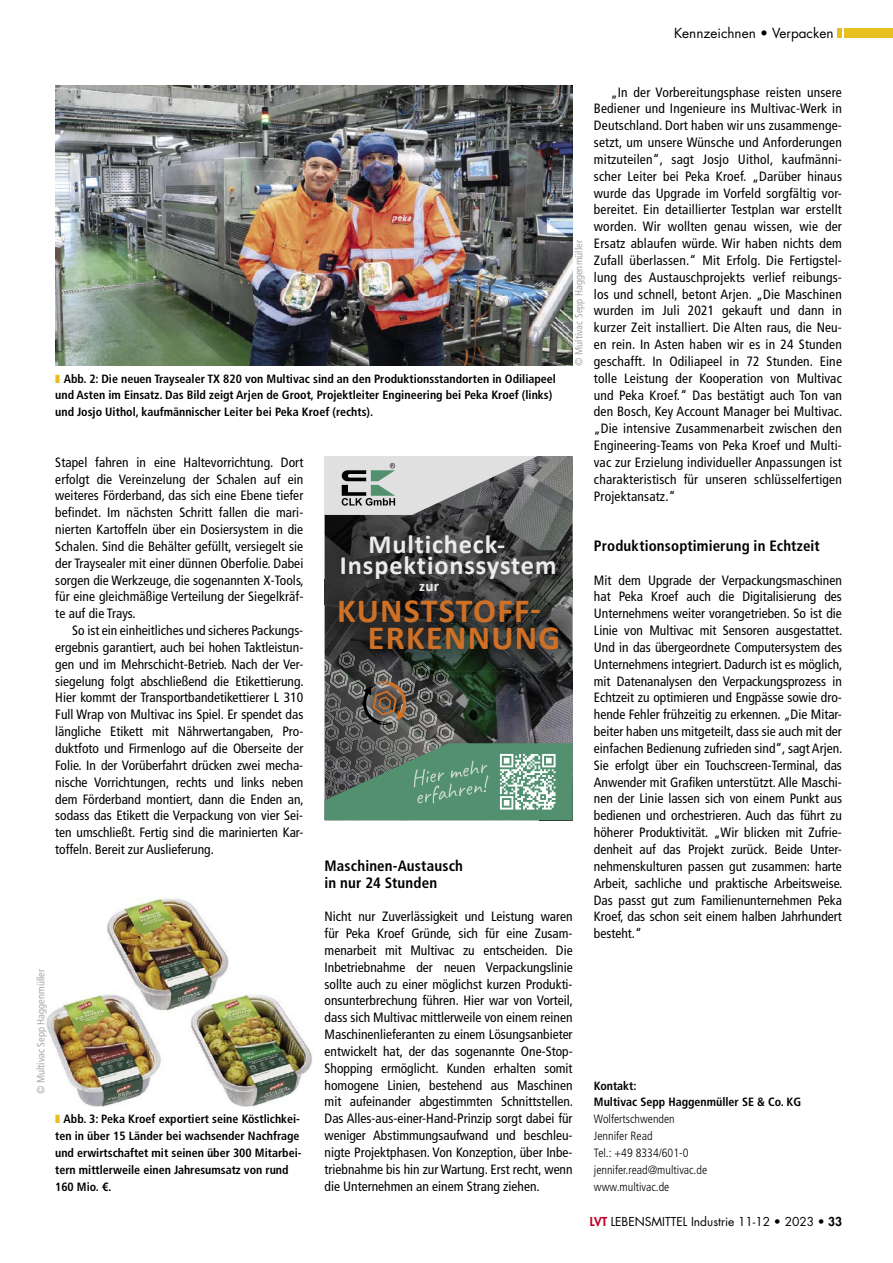
<style>
.page{position:relative;width:893px;height:1263px;background:#fff}
.page>*{position:absolute;margin:0;border:0;box-sizing:border-box;transform-origin:0 0}
.t1{font:700 33.9px/27.2px "Calibri";letter-spacing:.04em;color:#cf7027}
.t2{font:700 26.4px/21.5px "Calibri";letter-spacing:.03em;color:#ebebeb}
.t3{font:700 15.15px "Calibri";color:#ebebeb}
.t4{font:700 condensed 15px/16.8px "Frutiger LT Std";letter-spacing:.01em;color:#000}
.t5{font:condensed 13.5px/16.8px "Frutiger LT Std";color:#000;text-align:justify}
.t6{font:13.5px "Futura Std";color:#000}
.t7{font:700 condensed 12px/16.8px "Frutiger LT Std";color:#000}
.t8{font:300 condensed 12px/16.8px "Frutiger LT Std";color:#000}
.t9{font:12px "Futura Std";color:#000}
.t10{font:condensed 10.5px "Frutiger LT Std";color:#aaa}
.s1{color:#e7c01f}
.s2{font-weight:800;color:#be0027}
.s3{font-weight:800}
</style>
<div class="page">
<img style="left:55px;top:85px;width:518px;height:281px">
<img style="left:46px;top:898px;width:266px;height:208px">
<img style="left:563px;top:457px;width:10px;height:52px">
<img style="left:325px;top:671px;width:32px;height:72px">
<img style="left:357px;top:671px;width:216px;height:72px">
<img style="left:359px;top:671px;width:15px;height:5px">
<img style="left:374px;top:671px;width:18px;height:9px">
<img style="left:397px;top:678px;width:18px;height:19px">
<img style="left:417px;top:687px;width:16px;height:17px">
<img style="left:412px;top:671px;width:18px;height:10px">
<img style="left:433px;top:671px;width:16px;height:15px">
<img style="left:436px;top:723px;width:18px;height:19px">
<img style="left:419px;top:709px;width:18px;height:18px">
<img style="left:406px;top:701px;width:12px;height:19px">
<img style="left:380px;top:726px;width:18px;height:9px">
<img style="left:408px;top:724px;width:18px;height:19px">
<img style="left:423px;top:738px;width:18px;height:5px">
<img style="left:357px;top:736px;width:55px;height:7px">
<img style="left:345px;top:722px;width:18px;height:19px">
<img style="left:355px;top:705px;width:8px;height:19px">
<img style="left:335px;top:707px;width:18px;height:19px">
<img style="left:348px;top:680px;width:15px;height:19px">
<img style="left:330px;top:671px;width:18px;height:17px">
<img style="left:325px;top:693px;width:16px;height:19px">
<img style="left:325px;top:681px;width:5px;height:15px">
<img style="left:325px;top:711px;width:9px;height:13px">
<img style="left:325px;top:724px;width:14px;height:17px">
<svg style="left:325px;top:724px;width:7px;height:4px"></svg>
<img style="left:337px;top:737px;width:15px;height:6px">
<svg style="left:363px;top:680px;width:43px;height:46px;background:#6e5c4d"></svg>
<img style="left:437px;top:690px;width:16px;height:17px">
<img style="left:325px;top:509px;width:248px;height:162px">
<img style="left:342px;top:556px;width:213px;height:23px">
<img style="left:339px;top:651px;width:16px;height:17px">
<img style="left:359px;top:659px;width:16px;height:12px">
<svg style="left:380px;top:669px;width:6px;height:2px"></svg>
<svg style="left:437px;top:669px;width:7px;height:2px"></svg>
<svg style="left:325px;top:659px;width:18px;height:17px"></svg>
<svg style="left:325px;top:743px;width:248px;height:78px;background:#659079"></svg>
<svg style="left:325px;top:457px;width:238px;height:58px;background:#a4a6a6"></svg>
<hr style="left:838px;top:28px;width:4px;height:10px;background:#e7c01f">
<div style="left:845px;top:28px;width:48px;height:10px;background:#e7c01f"></div>
<p class="t6" style="left:674px;top:24px;width:161px">Kennzeichnen • Verpacken</p>
<p class="t7" style="left:55px;top:370px;width:502px"><span class="s1">❚</span> Abb. 2: Die neuen Traysealer TX 820 von Multivac sind an den Produktionsstandorten in Odiliapeel und Asten im Einsatz. Das Bild zeigt Arjen de Groot, Projektleiter Engineering bei Peka Kroef (links) und Josjo Uithol, kaufmännischer Leiter bei Peka Kroef (rechts).</p>
<p class="t10" style="left:573px;top:366px;width:127px;rotate:-90deg">© Multivac Sepp Haggenmüller</p>
<p class="t5" style="left:55px;top:454px;width:250px">Stapel fahren in eine Haltevorrichtung. Dort erfolgt die Vereinzelung der Schalen auf ein weiteres Förderband, das sich eine Ebene tiefer befindet. Im nächsten Schritt fallen die mari&shy;nierten Kartoffeln über ein Dosiersystem in die Schalen. Sind die Behälter gefüllt, versiegelt sie der Traysealer mit einer dünnen Oberfolie. Dabei sorgen die Werkzeuge, die sogenannten X-Tools, für eine gleichmäßige Verteilung der Siegelkräf&shy;te auf die Trays.</p>
<p class="t5" style="left:55px;top:622px;width:250px;text-indent:17px">So ist ein einheitliches und sicheres Packungs&shy;ergebnis garantiert, auch bei hohen Taktleistun&shy;gen und im Mehrschicht-Betrieb. Nach der Ver&shy;siegelung folgt abschließend die Etikettierung.<br>Hier kommt der Transportbandetikettierer L 310<br>Full Wrap von Multivac ins Spiel. Er spendet das längliche Etikett mit Nährwertangaben, Pro&shy;duktfoto und Firmenlogo auf die Oberseite der Folie. In der Vorüberfahrt drücken zwei mecha&shy;nische Vorrichtungen, rechts und links neben dem Förderband montiert, dann die Enden an, sodass das Etikett die Verpackung von vier Sei&shy;ten umschließt. Fertig sind die marinierten Kar&shy;toffeln. Bereit zur Auslieferung.</p>
<p class="t10" style="left:35px;top:1094px;width:127px;rotate:-90deg">© Multivac Sepp Haggenmüller</p>
<p class="t7" style="left:55px;top:1111px;width:248px"><span class="s1">❚</span> Abb. 3: Peka Kroef exportiert seine Köstlichkei&shy;ten in über 15 Länder bei wachsender Nachfrage und erwirtschaftet mit seinen über 300 Mitarbei&shy;tern mittlerweile einen Jahresumsatz von rund 160 Mio. €.</p>
<h2 class="t2" style="left:340px;top:533px;width:218px;text-indent:29px">Multicheck-<br>Inspektionssystem</h2>
<h1 class="t1" style="left:368px;top:597px;width:194px;text-indent:-31px">KUNSTSTOFF-<br>ERKENNUNG</h1>
<p class="t3" style="left:419px;top:577px;width:22px">zur</p>
<p class="t4" style="left:325px;top:857px;width:140px">Maschinen-Austausch in nur 24 Stunden</p>
<p class="t5" style="left:325px;top:908px;width:250px">Nicht nur Zuverlässigkeit und Leistung waren für Peka Kroef Gründe, sich für eine Zusam&shy;menarbeit mit Multivac zu entscheiden. Die Inbetriebnahme der neuen Verpackungslinie sollte auch zu einer möglichst kurzen Produkti&shy;onsunterbrechung führen. Hier war von Vorteil, dass sich Multivac mittlerweile von einem reinen Maschinenlieferanten zu einem Lösungsanbieter entwickelt hat, der das sogenannte One-Stop-Shopping ermöglicht. Kunden erhalten somit homogene Linien, bestehend aus Maschinen mit aufeinander abgestimmten Schnittstellen.<br>Das Alles-aus-einer-Hand-Prinzip sorgt dabei für weniger Abstimmungsaufwand und beschleu&shy;nigte Projektphasen. Von Konzeption, über Inbe&shy;triebnahme bis hin zur Wartung. Erst recht, wenn die Unternehmen an einem Strang ziehen.</p>
<p class="t5" style="left:594px;top:84px;width:250px;text-indent:17px">„In der Vorbereitungsphase reisten unsere Bediener und Ingenieure ins Multivac-Werk in Deutschland. Dort haben wir uns zusammenge&shy;setzt, um unsere Wünsche und Anforderungen mitzuteilen“, sagt Josjo Uithol, kaufmänni&shy;scher Leiter bei Peka Kroef. „Darüber hinaus wurde das Upgrade im Vorfeld sorgfältig vor&shy;bereitet. Ein detaillierter Testplan war erstellt worden. Wir wollten genau wissen, wie der Ersatz ablaufen würde. Wir haben nichts dem Zufall überlassen.“ Mit Erfolg. Die Fertigstel&shy;lung des Austauschprojekts verlief reibungs&shy;los und schnell, betont Arjen. „Die Maschinen wurden im Juli 2021 gekauft und dann in kurzer Zeit installiert. Die Alten raus, die Neu&shy;en rein. In Asten haben wir es in 24 Stunden geschafft. In Odiliapeel in 72 Stunden. Eine tolle Leistung der Kooperation von Multivac und Peka Kroef.“ Das bestätigt auch Ton van den Bosch, Key Account Manager bei Multivac. „Die intensive Zusammenarbeit zwischen den Engineering-Teams von Peka Kroef und Multi&shy;vac zur Erzielung individueller Anpassungen ist charakteristisch für unseren schlüsselfertigen Projektansatz.“</p>
<p class="t4" style="left:594px;top:537px;width:227px">Produktionsoptimierung in Echtzeit</p>
<p class="t5" style="left:594px;top:572px;width:250px">Mit dem Upgrade der Verpackungsmaschinen hat Peka Kroef auch die Digitalisierung des Unternehmens weiter vorangetrieben. So ist die Linie von Multivac mit Sensoren ausgestattet.<br>Und in das übergeordnete Computersystem des Unternehmens integriert. Dadurch ist es möglich, mit Datenanalysen den Verpackungsprozess in Echtzeit zu optimieren und Engpässe sowie dro&shy;hende Fehler frühzeitig zu erkennen. „Die Mitar&shy;beiter haben uns mitgeteilt, dass sie auch mit der einfachen Bedienung zufrieden sind“, sagt Arjen.<br>Sie erfolgt über ein Touchscreen-Terminal, das Anwender mit Grafiken unterstützt. Alle Maschi&shy;nen der Linie lassen sich von einem Punkt aus bedienen und orchestrieren. Auch das führt zu höherer Produktivität. „Wir blicken mit Zufrie&shy;denheit auf das Projekt zurück. Beide Unter&shy;nehmenskulturen passen gut zusammen: harte Arbeit, sachliche und praktische Arbeitsweise.<br>Das passt gut zum Familienunternehmen Peka Kroef, das schon seit einem halben Jahrhundert besteht.“</p>
<p class="t7" style="left:594px;top:1077px;width:209px">Kontakt:<br>Multivac Sepp Haggenmüller SE &amp; Co. KG</p>
<p class="t8" style="left:594px;top:1111px;width:115px">Wolfertschwenden<br>Jennifer Read<br>Tel.: +49 8334/601-0 jennifer.read@multivac.de www.multivac.de</p>
<p class="t9" style="left:590px;top:1214px;width:254px"><span class="s2">LVT</span> LEBENSMITTEL Industrie 11-12 • 2023 <span class="s3">• 33</span></p>
</div>
